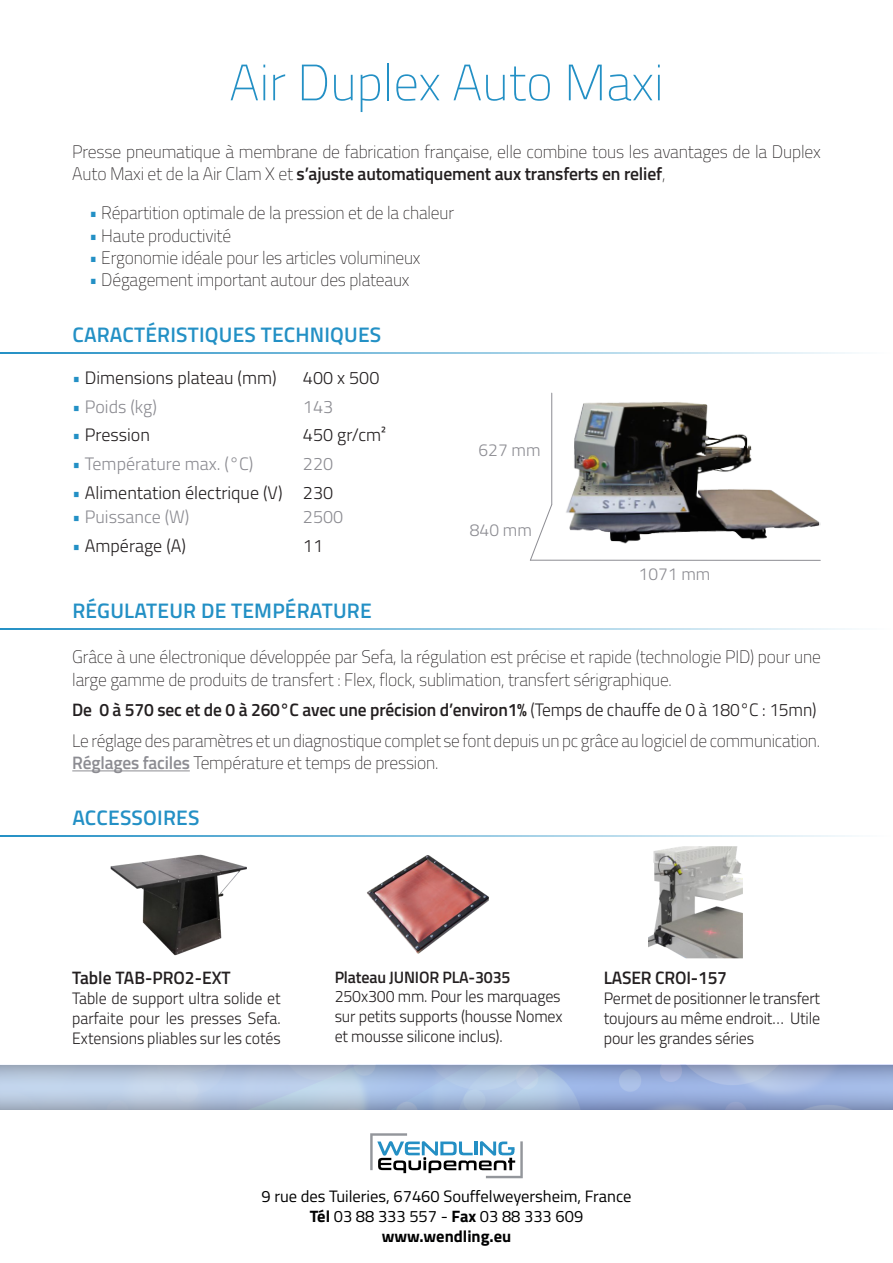
<style>
.page{position:relative;width:893px;height:1263px;background:#fff}
.page>*{position:absolute;margin:0;border:0;box-sizing:border-box;transform-origin:0 0}
.t1{font:100 51px "Titillium Web";color:#2390c5}
.t2{font:600 21px "Titillium Web";letter-spacing:.01em;color:#2390c5}
.description{font:100 18px/22.2px "Titillium Web";letter-spacing:-.01em;color:#231f20}
.description-2{font:100 18px/22.2px "Titillium Web";letter-spacing:-.01em;color:#231f20;scale:.96 1}
.description-3{font:600 18px "Titillium Web";letter-spacing:-.01em;color:#231f20}
.t3{font:300 18px "Titillium Web";color:#231f20}
.t4{font:300 18px "Titillium Web";color:#8c8c92}
.t5{font:300 17.4px "Titillium Web";color:#8c8c92}
.description-4{font:300 16.5px/19.8px "Titillium Web";letter-spacing:-.01em;color:#231f20;text-align:justify}
.description-5{font:300 16.5px/19.8px "Titillium Web";letter-spacing:-.01em;color:#231f20;text-align:justify;scale:.96 1}
.t6{font:16.5px "Titillium Web";color:#000001}
.description-6{font:600 16.5px "Titillium Web";letter-spacing:-.01em;color:#231f20}
.t7{font:700 16.5px "Titillium Web";color:#000001}
.s1{font-weight:600}
.s2{color:#2390c5}
.s3{font-weight:300}
.s4{font-weight:600;color:#8c8c92}
.s5{font-weight:700}
</style>
<div class="page">
<div style="left:0;top:1063px;width:893px;height:48px;background:#231f20;opacity:.75"></div>
<img style="left:0;top:1065px;width:893px;height:45px">
<hr style="left:72px;top:771px;width:118px;height:1px;background:#8c8c92">
<svg style="left:370px;top:1133px;width:153px;height:45px"></svg>
<hr style="left:0;top:352px;width:893px;height:1px;background:#2390c5">
<hr style="left:0;top:836px;width:893px;height:1px;background:#2390c5">
<hr style="left:0;top:628px;width:893px;height:2px;background:#2390c5">
<img style="left:367px;top:855px;width:122px;height:99px">
<img style="left:110px;top:854px;width:137px;height:102px">
<img style="left:648px;top:846px;width:95px;height:113px">
<hr style="left:551px;top:393px;width:1px;height:111px;background:#8c8c92">
<svg style="left:530px;top:504px;width:22px;height:56px"></svg>
<hr style="left:530px;top:560px;width:290px;height:1px;background:#8c8c92">
<img style="left:566px;top:402px;width:255px;height:142px">
<p class="t1" style="left:229px;top:46px;width:436px">Air Duplex Auto Maxi</p>
<p class="description" style="left:72px;top:140px;width:750px">Presse pneumatique à membrane de fabrication française, elle combine tous les avantages de la Duplex<br>Auto Maxi et de la Air Clam X et <span class="s1">s’ajuste automatiquement aux transferts en relief</span>,</p>
<p class="description" style="left:89px;top:201px;width:366px"><span class="s2">•</span> Répartition optimale de la pression et de la chaleur</p>
<p class="description" style="left:89px;top:223px;width:143px"><span class="s2">•</span> Haute productivité</p>
<p class="description" style="left:89px;top:246px;width:333px"><span class="s2">•</span> Ergonomie idéale pour les articles volumineux</p>
<p class="description" style="left:89px;top:268px;width:322px"><span class="s2">•</span> Dégagement important autour des plateaux</p>
<p class="t2" style="left:72px;top:319px;width:310px">CARACTÉRISTIQUES TECHNIQUES</p>
<p class="t3" style="left:72px;top:365px;width:206px"><span class="s2">•</span> Dimensions plateau (mm)</p>
<p class="t3" style="left:303px;top:365px;width:78px">400 x 500</p>
<p class="t4" style="left:72px;top:393px;width:86px"><span class="s2">•</span> Poids (kg)</p>
<p class="t4" style="left:303px;top:393px;width:32px">143</p>
<p class="t3" style="left:72px;top:422px;width:79px"><span class="s2">•</span> Pression</p>
<p class="t3" style="left:303px;top:422px;width:85px">450 gr/cm²</p>
<p class="t4" style="left:72px;top:451px;width:183px"><span class="s2">•</span> Température max. (°C)</p>
<p class="t4" style="left:303px;top:451px;width:32px">220</p>
<p class="t3" style="left:72px;top:479px;width:212px"><span class="s2">•</span> Alimentation électrique (V)</p>
<p class="t3" style="left:303px;top:479px;width:32px">230</p>
<p class="t4" style="left:72px;top:504px;width:119px"><span class="s2">•</span> Puissance (W)</p>
<p class="t4" style="left:303px;top:504px;width:42px">2500</p>
<p class="t3" style="left:72px;top:533px;width:115px"><span class="s2">•</span> Ampérage (A)</p>
<p class="t3" style="left:303px;top:533px;width:22px">11</p>
<p class="t2" style="left:72px;top:595px;width:301px">RÉGULATEUR DE TEMPÉRATURE</p>
<p class="t5" style="left:479px;top:438px;width:64px">627 mm</p>
<p class="t5" style="left:470px;top:518px;width:64px">840 mm</p>
<p class="t5" style="left:639px;top:561px;width:73px">1071 mm</p>
<p class="description" style="left:72px;top:645px;width:750px">Grâce à une électronique développée par Sefa, la régulation est précise et rapide (technologie PID) pour une large gamme de produits de transfert : Flex, flock, sublimation, transfert sérigraphique.</p>
<p class="description-3" style="left:72px;top:696px;width:746px">De 0 à 570 sec et de 0 à 260°C avec une précision d’environ1% <span class="s3">(Temps de chauffe de 0 à 180°C : 15mn)</span></p>
<p class="description-2" style="left:72px;top:729px;width:780px">Le réglage des paramètres et un diagnostique complet se font depuis un pc grâce au logiciel de communication.<br><span class="s4">Réglages faciles</span> Température et temps de pression.</p>
<p class="t2" style="left:72px;top:802px;width:129px">ACCESSOIRES</p>
<p class="description-3" style="left:72px;top:964px;width:160px">Table TAB-PRO2-EXT</p>
<p class="description-5" style="left:72px;top:987px;width:219px">Table de support ultra solide et parfaite pour les presses Sefa.<br>Extensions pliables sur les cotés</p>
<p class="description-6" style="left:335px;top:964px;width:177px">Plateau JUNIOR PLA-3035</p>
<p class="description-4" style="left:335px;top:986px;width:229px">250x300 mm. Pour les marquages sur petits supports (housse Nomex et mousse silicone inclus).</p>
<p class="description-3" style="left:604px;top:964px;width:125px">LASER CROI-157</p>
<p class="description-4" style="left:604px;top:987px;width:218px">Permet de positionner le transfert toujours au même endroit… Utile pour les grandes séries</p>
<p class="t6" style="left:261px;top:1184px;width:371px">9 rue des Tuileries, 67460 Souffelweyersheim, France</p>
<p class="t6" style="left:310px;top:1204px;width:275px"><span class="s5">Tél</span> 03 88 333 557 - <span class="s5">Fax</span> 03 88 333 609</p>
<p class="t7" style="left:382px;top:1223px;width:131px">www.wendling.eu</p>
</div>
